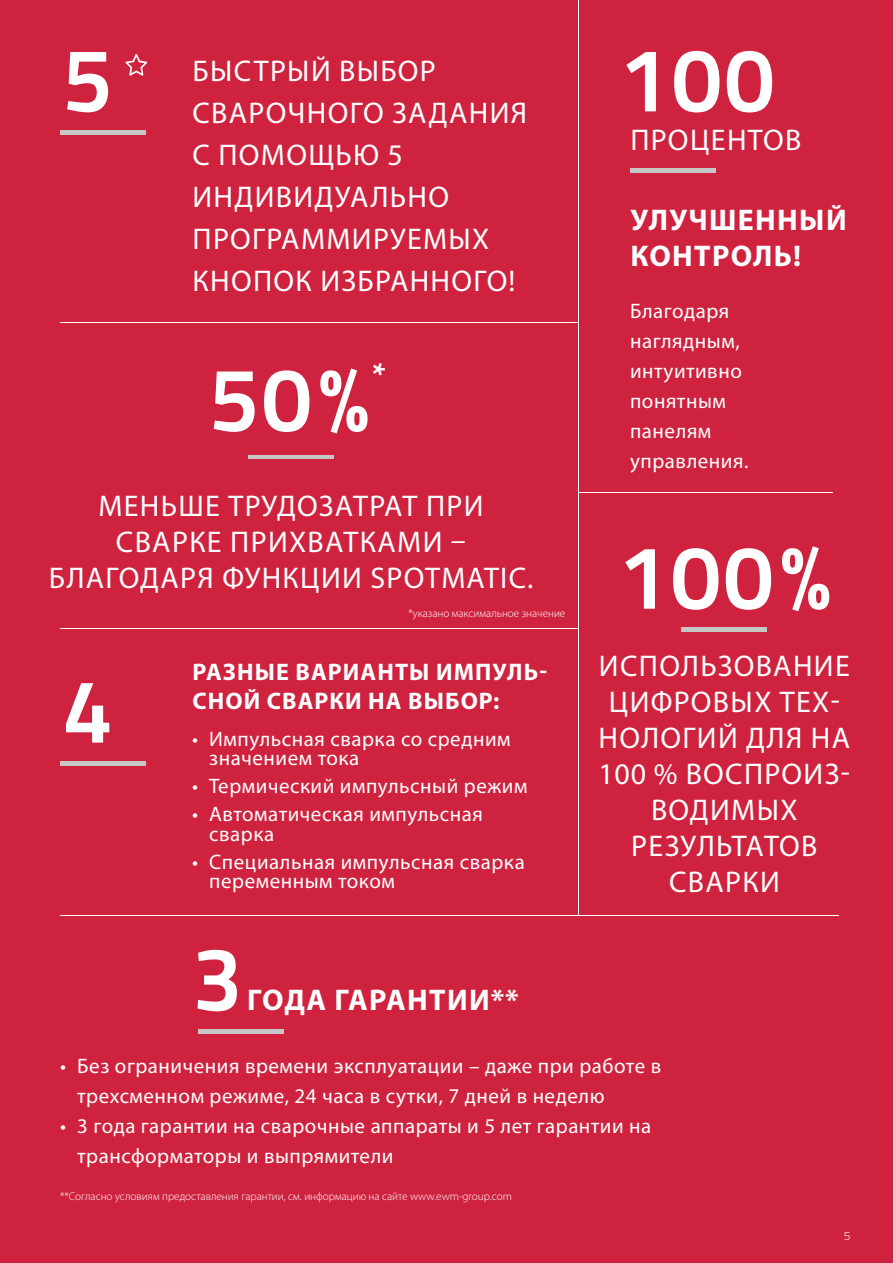
<style>
.page{position:relative;width:893px;height:1263px;background:#cf223e}
.page>*{position:absolute;margin:0;border:0;box-sizing:border-box;transform-origin:0 0}
.t1{font:700 90px "Titillium Text";letter-spacing:.025em;color:#fff}
.t2{font:700 34.95px "Titillium Text";color:#fff}
.t3{font:30px/36px "Myriad Pro";letter-spacing:.045em;color:#fff;text-align:center}
.t4{font:700 30px/36px "Myriad Pro";letter-spacing:.045em;color:#fff}
.t5{font:700 24px/28.8px "Myriad Pro";letter-spacing:.045em;color:#fff}
.t6{font:21px/30px "Myriad Pro";letter-spacing:.025em;color:#fff}
.t7{font:300 12px "Titillium Text";color:#fff}
.t8{font:300 11.25px "Myriad Pro";color:#fff}
</style>
<div class="page">
<hr style="left:60px;top:131px;width:85px;height:4px;background:#c6c6c6">
<hr style="left:60px;top:761px;width:85px;height:4px;background:#c6c6c6">
<div style="left:199px;top:1029px;width:85px;height:5px;background:#c6c6c6"></div>
<hr style="left:248px;top:456px;width:85px;height:3px;background:#c6c6c6">
<hr style="left:60px;top:915px;width:779px;height:1px;background:#fff">
<hr style="left:60px;top:628px;width:519px;height:1px;background:#fff">
<hr style="left:60px;top:322px;width:519px;height:1px;background:#fff">
<hr style="left:578px;top:0;width:1px;height:915px;background:#fff">
<hr style="left:579px;top:492px;width:253px;height:1px;background:#fff">
<hr style="left:630px;top:169px;width:85px;height:4px;background:#c6c6c6">
<hr style="left:682px;top:628px;width:85px;height:4px;background:#c6c6c6">
<svg style="left:125px;top:54px;width:22px;height:22px"></svg>
<h1 class="t1" style="left:62px;top:12px;width:52px">5</h1>
<h3 class="t3" style="left:193px;top:49px;width:336px;line-height:42px;text-align:left">БЫСТРЫЙ ВЫБОР<br>СВАРОЧНОГО ЗАДАНИЯ<br>С ПОМОЩЬЮ 5<br>ИНДИВИДУАЛЬНО<br>ПРОГРАММИРУЕМЫХ<br>КНОПОК ИЗБРАННОГО!</h3>
<h1 class="t1" style="left:209px;top:331px;width:162px">50%</h1>
<h2 class="t2" style="left:371px;top:350px;width:16px">*</h2>
<h3 class="t3" style="left:49px;top:488px;width:486px">МЕНЬШЕ ТРУДОЗАТРАТ ПРИ<br>СВАРКЕ ПРИХВАТКАМИ –<br>БЛАГОДАРЯ ФУНКЦИИ SPOTMATIC.</h3>
<h1 class="t1" style="left:62px;top:643px;width:52px">4</h1>
<p class="t8" style="left:408px;top:607px;width:159px">*указано максимальное значение</p>
<p class="t5" style="left:192px;top:656px;width:356px">РАЗНЫЕ ВАРИАНТЫ ИМПУЛЬ-<br>СНОЙ СВАРКИ НА ВЫБОР:</p>
<p class="t6" style="left:209px;top:728px;width:303px;line-height:19.5px;text-indent:-17px">• Импульсная сварка со средним значением тока</p>
<p class="t6" style="left:192px;top:771px;width:337px">• Термический импульсный режим</p>
<p class="t6" style="left:209px;top:804px;width:275px;line-height:19.5px;text-indent:-17px">• Автоматическая импульсная сварка</p>
<p class="t6" style="left:209px;top:851px;width:317px;line-height:19.5px;text-indent:-17px">• Специальная импульсная сварка переменным током</p>
<h1 class="t1" style="left:192px;top:911px;width:52px">3</h1>
<h3 class="t4" style="left:247px;top:981px;width:273px">ГОДА ГАРАНТИИ**</h3>
<h1 class="t1" style="left:619px;top:12px;width:157px">100</h1>
<h3 class="t3" style="left:630px;top:121px;width:173px">ПРОЦЕНТОВ</h3>
<h3 class="t4" style="left:630px;top:200px;width:218px">УЛУЧШЕННЫЙ<br>КОНТРОЛЬ!</h3>
<p class="t6" style="left:630px;top:296px;width:120px">Благодаря наглядным, интуитивно понятным панелям управления.</p>
<h1 class="t1" style="left:618px;top:509px;width:214px">100%</h1>
<h3 class="t3" style="left:598px;top:647px;width:253px">ИСПОЛЬЗОВАНИЕ<br>ЦИФРОВЫХ ТЕХ-<br>НОЛОГИЙ ДЛЯ НА<br>100 % ВОСПРОИЗ-<br>ВОДИМЫХ<br>РЕЗУЛЬТАТОВ<br>СВАРКИ</h3>
<p class="t6" style="left:77px;top:1051px;width:585px;text-indent:-17px">• Без ограничения времени эксплуатации – даже при работе в трехсменном режиме, 24 часа в сутки, 7 дней в неделю</p>
<p class="t6" style="left:77px;top:1111px;width:575px;text-indent:-17px">• 3 года гарантии на сварочные аппараты и 5 лет гарантии на трансформаторы и выпрямители</p>
<p class="t8" style="left:60px;top:1190px;width:453px">**Согласно условиям предоставления гарантии, см. информацию на сайте www.ewm-group.com</p>
<p class="t7" style="left:844px;top:1227px;width:8px">5</p>
</div>
